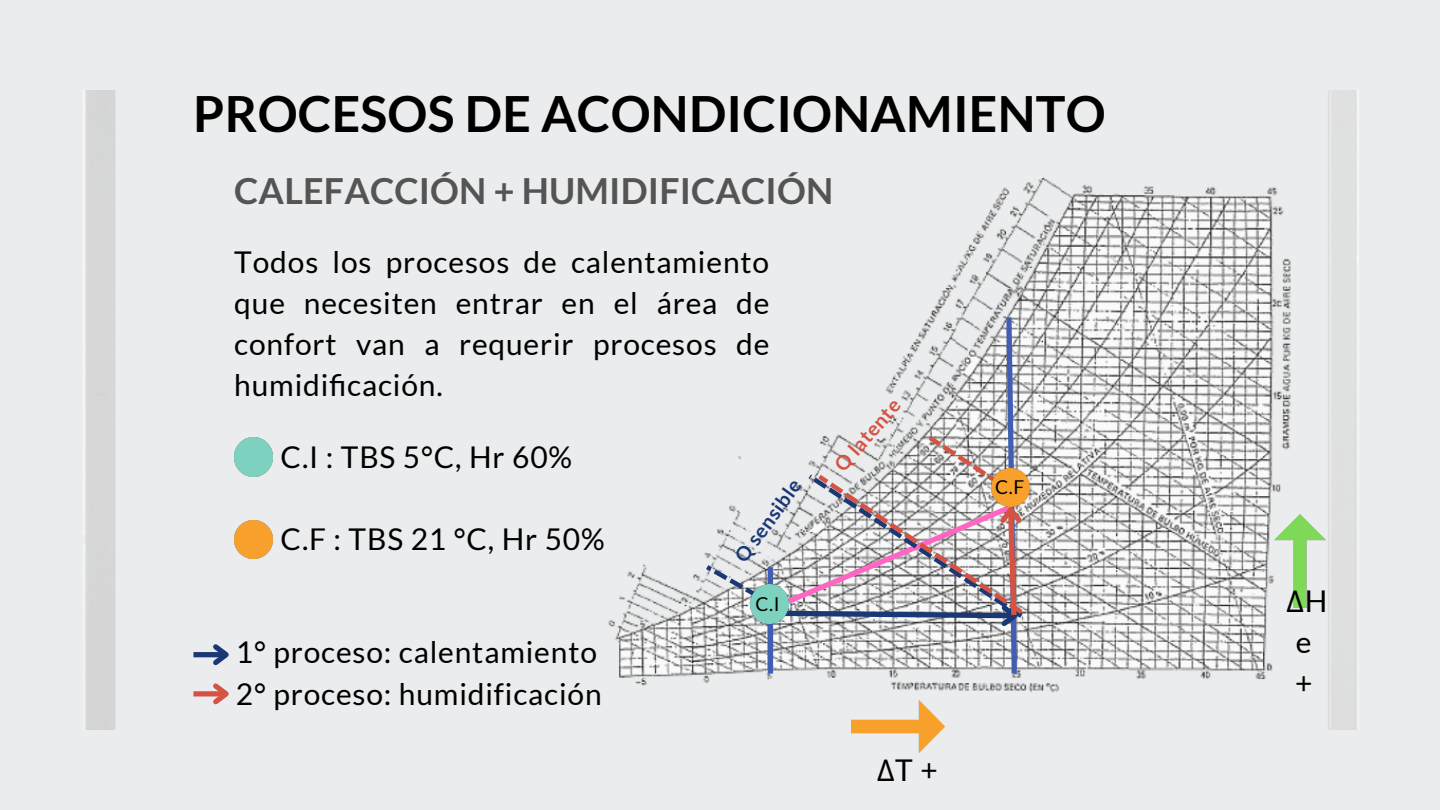
<style>
.page{position:relative;width:1440px;height:810px;background:#ebeced}
.page>*{position:absolute;margin:0;border:0;box-sizing:border-box;transform-origin:0 0}
.t1{font:700 50px "Lato";letter-spacing:.005em;color:#000}
.t2{font:700 36px "Lato";letter-spacing:.005em;color:#545454}
.t3{font:30px/41.2px "Lato";letter-spacing:.03em;color:#000}
.t4{font:30px "Noto Sans";color:#000}
.t5{font:700 20px "Lato";color:#1b3876}
.t6{font:700 20px "Lato";color:#d65243}
.t7{font:19.1px "Lato";color:#000}
.s1{font-family:"Noto Sans"}
.s2{font-family:"Lato"}
</style>
<div class="page">
<img style="left:83px;top:90px;width:1276px;height:639px">
<div style="left:353px;top:392px;width:13px;height:243px;background:#ebeced"></div>
<img style="left:607px;top:139px;width:719px;height:564px">
<div style="left:601px;top:300px;width:13px;height:242px;background:#ebeced"></div>
<img style="left:1274px;top:514px;width:52px;height:93px">
<img style="left:234px;top:438px;width:39px;height:38px">
<img style="left:234px;top:520px;width:39px;height:38px">
<img style="left:1026px;top:468px;width:4px;height:39px">
<img style="left:852px;top:701px;width:93px;height:51px">
<svg style="left:706px;top:312px;width:320px;height:367px"></svg>
<div style="left:193px;top:652px;width:33px;height:5px;background:#1b3876"></div>
<svg style="left:208px;top:639px;width:27px;height:31px"></svg>
<div style="left:193px;top:691px;width:33px;height:5px;background:#d65243"></div>
<svg style="left:208px;top:679px;width:27px;height:30px"></svg>
<h1 class="t1" style="left:193px;top:83px;width:914px">PROCESOS DE ACONDICIONAMIENTO</h1>
<p class="t2" style="left:234px;top:168px;width:600px">CALEFACCIÓN + HUMIDIFICACIÓN</p>
<p class="t3" style="left:234px;top:240px;width:537px;text-align:justify">Todos los procesos de calentamiento que necesiten entrar en el área de confort van a requerir procesos de humidificación.</p>
<p class="t3" style="left:281px;top:435px;width:293px">C.I : TBS 5°C, Hr 60%</p>
<p class="t3" style="left:281px;top:518px;width:326px">C.F : TBS 21 °C, Hr 50%</p>
<p class="t3" style="left:236px;top:631px;width:367px">1° proceso: calentamiento<br>2° proceso: humidificación</p>
<p class="t5" style="left:729px;top:553px;width:99px;rotate:-54deg">Q sensible</p>
<p class="t7" style="left:756px;top:593px;width:26px">C.I</p>
<p class="t6" style="left:829px;top:460px;width:90px;rotate:-49deg">Q latente</p>
<p class="t3" style="left:877px;top:749px;width:62px"><span class="s1">Δ</span>T +</p>
<p class="t7" style="left:995px;top:475px;width:31px">C.F</p>
<p class="t4" style="left:1287px;top:579px;width:42px">Δ<span class="s2">H</span></p>
<p class="t3" style="left:1295px;top:621px;width:19px">e +</p>
</div>
